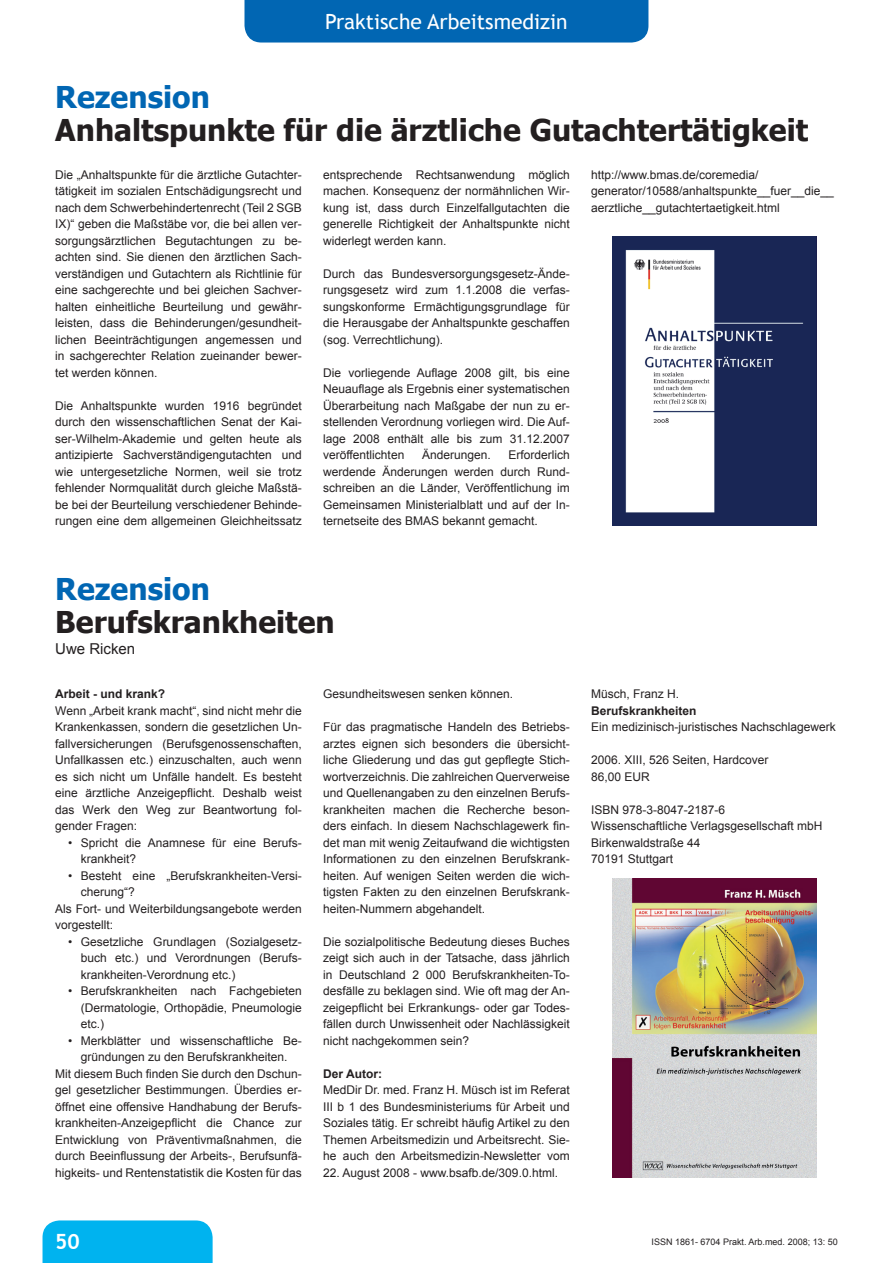
<style>
.page{position:relative;width:893px;height:1263px;background:#fff}
.page>*{position:absolute;margin:0;border:0;box-sizing:border-box;transform-origin:0 0}
.t1{font:700 30px "Tahoma";color:#231f20}
.t2{font:700 30px "Tahoma";color:#0166b3}
.t3{font:21px "Trebuchet MS";color:#fff}
.t4{font:700 21px "Trebuchet MS";color:#fff}
.t5{font:15px "Arial";color:#231f20}
.t6{font:12px/16.5px "Arial";color:#231f20;text-align:justify}
.t7{font:700 12px "Arial";color:#231f20}
.t8{font:9px "Arial";color:#231f20}
</style>
<div class="page">
<div style="left:244px;top:0;width:404px;height:43px;background:#0166b3"></div>
<div style="left:43px;top:1220px;width:170px;height:43px;background:#00b3ef"></div>
<img style="left:612px;top:236px;width:204px;height:290px">
<img style="left:612px;top:879px;width:204px;height:299px">
<h2 class="t3" style="left:325px;top:9px;width:244px">Praktische Arbeitsmedizin</h2>
<h1 class="t2" style="left:55px;top:76px;width:156px">Rezension</h1>
<h1 class="t1" style="left:55px;top:109px;width:755px">Anhaltspunkte für die ärztliche Gutachtertätigkeit</h1>
<p class="t6" style="left:55px;top:166px;width:248px">Die „Anhaltspunkte für die ärztliche Gutachter&shy;tätigkeit im sozialen Entschädigungsrecht und nach dem Schwerbehindertenrecht (Teil 2 SGB IX)“ geben die Maßstäbe vor, die bei allen ver&shy;sorgungsärztlichen Begutachtungen zu be&shy;achten sind. Sie dienen den ärztlichen Sach&shy;verständigen und Gutachtern als Richtlinie für eine sachgerechte und bei gleichen Sachver&shy;halten einheitliche Beurteilung und gewähr&shy;leisten, dass die Behinderungen/gesundheit&shy;lichen Beeinträchtigungen angemessen und in sachgerechter Relation zueinander bewer&shy;tet werden können.</p>
<p class="t6" style="left:55px;top:397px;width:248px">Die Anhaltspunkte wurden 1916 begründet durch den wissenschaftlichen Senat der Kai&shy;ser-Wilhelm-Akademie und gelten heute als antizipierte Sachverständigengutachten und wie untergesetzliche Normen, weil sie trotz fehlender Normqualität durch gleiche Maßstä&shy;be bei der Beurteilung verschiedener Behinde&shy;rungen eine dem allgemeinen Gleichheitssatz</p>
<p class="t6" style="left:591px;top:166px;width:244px;text-align:left">http://www.bmas.de/coremedia/ generator/10588/anhaltspunkte__fuer__die__ aerztliche__gutachtertaetigkeit.html</p>
<p class="t6" style="left:323px;top:166px;width:248px">entsprechende Rechtsanwendung möglich machen. Konsequenz der normähnlichen Wir&shy;kung ist, dass durch Einzelfallgutachten die generelle Richtigkeit der Anhaltspunkte nicht widerlegt werden kann.</p>
<p class="t6" style="left:323px;top:265px;width:248px">Durch das Bundesversorgungsgesetz-Ände&shy;rungsgesetz wird zum 1.1.2008 die verfas&shy;sungskonforme Ermächtigungsgrundlage für die Herausgabe der Anhaltspunkte geschaffen (sog. Verrechtlichung).</p>
<p class="t6" style="left:323px;top:364px;width:248px">Die vorliegende Auflage 2008 gilt, bis eine Neuauflage als Ergebnis einer systematischen Überarbeitung nach Maßgabe der nun zu er&shy;stellenden Verordnung vorliegen wird. Die Auf&shy;lage 2008 enthält alle bis zum 31.12.2007 veröffentlichten</p>
<p class="t6" style="left:422px;top:447px;width:70px">Änderungen.</p>
<p class="t6" style="left:323px;top:447px;width:248px;text-indent:185px">Erforderlich werdende Änderungen werden durch Rund&shy;schreiben an die Länder, Veröffentlichung im Gemeinsamen Ministerialblatt und auf der In&shy;ternetseite des BMAS bekannt gemacht.</p>
<h1 class="t2" style="left:55px;top:568px;width:156px">Rezension</h1>
<h1 class="t1" style="left:55px;top:601px;width:281px">Berufskrankheiten</h1>
<p class="t5" style="left:55px;top:639px;width:82px">Uwe Ricken</p>
<p class="t7" style="left:55px;top:686px;width:112px">Arbeit - und krank?</p>
<p class="t6" style="left:55px;top:702px;width:248px">Wenn „Arbeit krank macht“, sind nicht mehr die Krankenkassen, sondern die gesetzlichen Un&shy;fallversicherungen (Berufsgenossenschaften, Unfallkassen etc.) einzuschalten, auch wenn es sich nicht um Unfälle handelt. Es besteht eine ärztliche Anzeigepflicht. Deshalb weist das Werk den Weg zur Beantwortung fol&shy;gender Fragen:</p>
<p class="t6" style="left:81px;top:834px;width:223px;text-indent:-13px">• Spricht die Anamnese für eine Berufs&shy;krankheit?</p>
<p class="t6" style="left:68px;top:867px;width:235px">• Besteht eine „Berufskrankheiten-Versi-</p>
<p class="t6" style="left:81px;top:884px;width:56px">cherung“?</p>
<p class="t6" style="left:55px;top:900px;width:248px">Als Fort- und Weiterbildungsangebote werden</p>
<p class="t6" style="left:55px;top:917px;width:60px">vorgestellt:</p>
<p class="t6" style="left:81px;top:933px;width:223px;text-indent:-13px">• Gesetzliche Grundlagen (Sozialgesetz&shy;buch etc.) und Verordnungen (Berufs&shy;krankheiten-Verordnung etc.)</p>
<p class="t6" style="left:81px;top:983px;width:223px;text-indent:-13px">• Berufskrankheiten nach Fachgebieten (Dermatologie, Orthopädie, Pneumologie etc.)</p>
<p class="t6" style="left:68px;top:1032px;width:235px">• Merkblätter und wissenschaftliche Be-</p>
<p class="t6" style="left:81px;top:1049px;width:208px">gründungen zu den Berufskrankheiten.</p>
<p class="t6" style="left:55px;top:1065px;width:248px">Mit diesem Buch finden Sie durch den Dschun-</p>
<p class="t6" style="left:55px;top:1082px;width:248px">gel gesetzlicher Bestimmungen. Überdies er-</p>
<p class="t6" style="left:55px;top:1098px;width:248px">öffnet eine offensive Handhabung der Berufs-</p>
<p class="t6" style="left:55px;top:1115px;width:248px">krankheiten-Anzeigepflicht die Chance zur</p>
<p class="t6" style="left:55px;top:1131px;width:248px">Entwicklung von Präventivmaßnahmen, die</p>
<p class="t6" style="left:55px;top:1148px;width:248px">durch Beeinflussung der Arbeits-, Berufsunfä-</p>
<p class="t6" style="left:55px;top:1164px;width:248px">higkeits- und Rentenstatistik die Kosten für das</p>
<p class="t6" style="left:323px;top:686px;width:192px">Gesundheitswesen senken können.</p>
<p class="t6" style="left:323px;top:719px;width:248px">Für das pragmatische Handeln des Betriebs&shy;arztes eignen sich besonders die übersicht&shy;liche Gliederung und das gut gepflegte Stich&shy;wortverzeichnis. Die zahlreichen Querverweise und Quellenangaben zu den einzelnen Berufs&shy;krankheiten machen die Recherche beson&shy;ders einfach. In diesem Nachschlagewerk fin&shy;det man mit wenig Zeitaufwand die wichtigsten Informationen zu den einzelnen Berufskrank&shy;heiten. Auf wenigen Seiten werden die wich&shy;tigsten Fakten zu den einzelnen Berufskrank&shy;heiten-Nummern abgehandelt.</p>
<p class="t6" style="left:323px;top:933px;width:248px">Die sozialpolitische Bedeutung dieses Buches zeigt sich auch in der Tatsache, dass jährlich in Deutschland 2 000 Berufskrankheiten-To&shy;desfälle zu beklagen sind. Wie oft mag der An&shy;zeigepflicht bei Erkrankungs- oder gar Todes&shy;fällen durch Unwissenheit oder Nachlässigkeit nicht nachgekommen sein?</p>
<p class="t7" style="left:323px;top:1066px;width:60px">Der Autor:</p>
<p class="t6" style="left:323px;top:1082px;width:248px">MedDir Dr. med. Franz H. Müsch ist im Referat III b 1 des Bundesministeriums für Arbeit und Soziales tätig. Er schreibt häufig Artikel zu den Themen Arbeitsmedizin und Arbeitsrecht. Sie&shy;he auch den Arbeitsmedizin-Newsletter vom</p>
<p class="t6" style="left:323px;top:1164px;width:236px">22. August 2008 - www.bsafb.de/309.0.html.</p>
<p class="t6" style="left:591px;top:686px;width:90px">Müsch, Franz H.</p>
<p class="t7" style="left:591px;top:703px;width:107px">Berufskrankheiten</p>
<p class="t6" style="left:591px;top:719px;width:246px">Ein medizinisch-juristisches Nachschlagewerk</p>
<p class="t6" style="left:591px;top:752px;width:179px">2006. XIII, 526 Seiten, Hardcover<br>86,00 EUR</p>
<p class="t6" style="left:591px;top:801px;width:233px;text-align:left">ISBN 978-3-8047-2187-6<br>Wissenschaftliche Verlagsgesellschaft mbH<br>Birkenwaldstraße 44<br>70191 Stuttgart</p>
<h2 class="t4" style="left:55px;top:1229px;width:26px">50</h2>
<p class="t8" style="left:652px;top:1236px;width:188px">ISSN 1861- 6704 Prakt. Arb.med. 2008; 13: 50</p>
</div>
